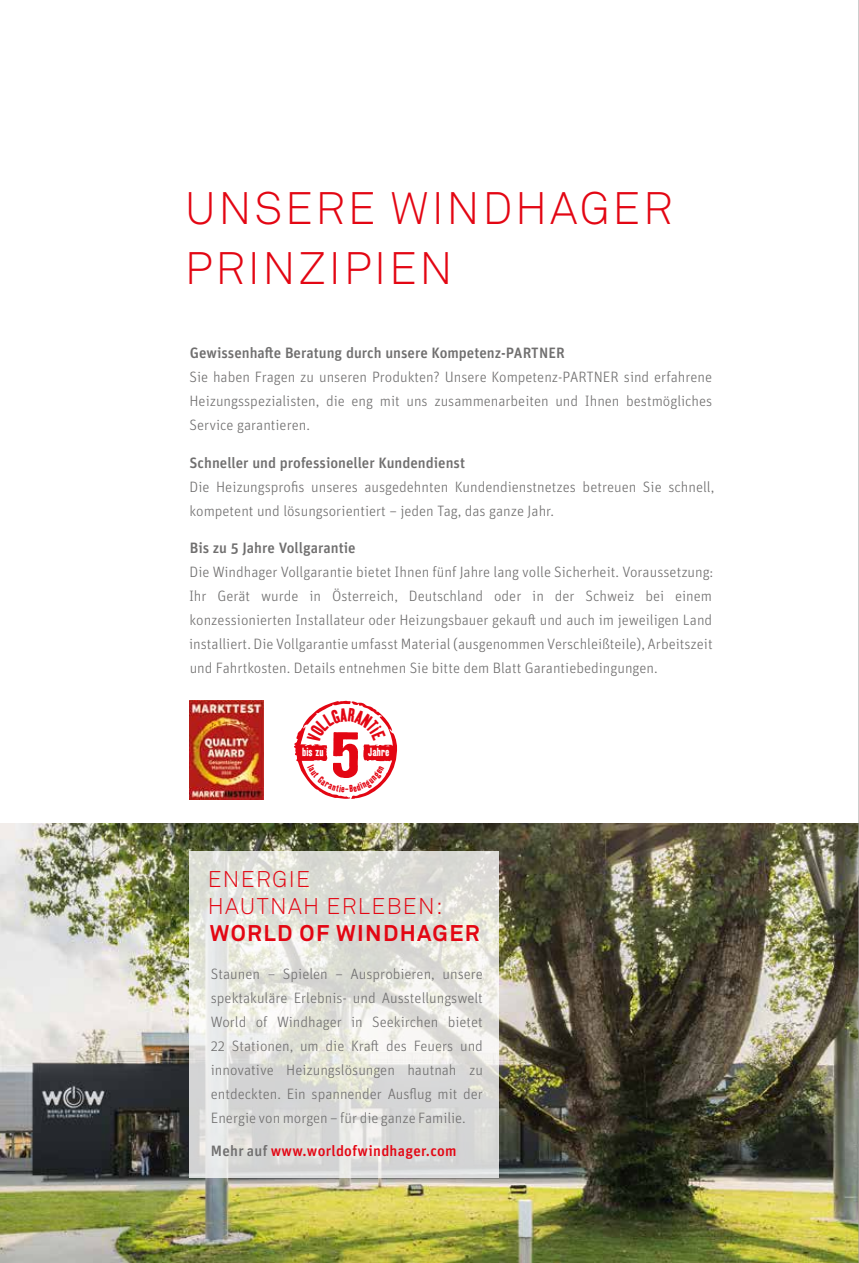
<style>
.page{position:relative;width:859px;height:1263px;background:#fff}
.page>*{position:absolute;margin:0;border:0;box-sizing:border-box;transform-origin:0 0}
.t1{font:61.65px "Kipp No One Pro";color:#e30613;scale:1.24 1}
.t2{font:300 45px/60px "Akkurat Pro";letter-spacing:.06em;color:#e30613}
.t3{font:300 22.5px/27px "Akkurat Pro";letter-spacing:.06em;color:#e30613}
.t4{font:700 22.5px "Akkurat Pro";letter-spacing:.06em;color:#e30613}
.t5{font:300 15px/24px "Unit OT";color:#706f6f;text-align:justify}
.t6{font:500 15px "Unit OT";color:#706f6f}
.t7{font:500 15px "Unit OT";letter-spacing:.02em;color:#e30613}
.t8{font:11.4px "Kipp No One Pro";letter-spacing:.02em;color:#fff}
.s1{color:#706f6f}
</style>
<div class="page">
<img style="left:189px;top:700px;width:74px;height:99px">
<img style="left:0;top:824px;width:858px;height:439px">
<svg style="left:189px;top:851px;width:309px;height:327px;background:#e1e1dc"></svg>
<hr style="left:858px;top:0;width:1px;height:1263px;background:#9d9d9c">
<svg style="left:294px;top:701px;width:103px;height:98px"></svg>
<h2 class="t2" style="left:185px;top:178px;width:489px">UNSERE WINDHAGER<br>PRINZIPIEN</h2>
<p class="t6" style="left:190px;top:343px;width:377px">Gewissenhafte Beratung durch unsere Kompetenz-PARTNER</p>
<p class="t5" style="left:189px;top:365px;width:524px">Sie haben Fragen zu unseren Produkten? Unsere Kompetenz-PARTNER sind erfahrene Heizungsspezialisten, die eng mit uns zusammenarbeiten und Ihnen bestmögliches Service garantieren.</p>
<p class="t6" style="left:190px;top:453px;width:277px">Schneller und professioneller Kundendienst</p>
<p class="t5" style="left:190px;top:474px;width:526px">Die Heizungsprofis unseres ausgedehnten Kundendienstnetzes betreuen Sie schnell, kompetent und lösungsorientiert – jeden Tag, das ganze Jahr.</p>
<p class="t6" style="left:190px;top:538px;width:167px">Bis zu 5 Jahre Vollgarantie</p>
<p class="t5" style="left:189px;top:560px;width:526px">Die Windhager Vollgarantie bietet Ihnen fünf Jahre lang volle Sicherheit. Voraussetzung:<br>Ihr Gerät wurde in Österreich, Deutschland oder in der Schweiz bei einem konzessionierten Installateur oder Heizungsbauer gekauft und auch im jeweiligen Land installiert. Die Vollgarantie umfasst Material (ausgenommen Verschleißteile), Arbeitszeit und Fahrtkosten. Details entnehmen Sie bitte dem Blatt Garantiebedingungen.</p>
<h1 class="t1" style="left:331px;top:717px;width:25px">5</h1>
<p class="t8" style="left:302px;top:745px;width:23px">bis zu</p>
<p class="t8" style="left:368px;top:745px;width:22px">Jahre</p>
<h3 class="t3" style="left:208px;top:866px;width:236px">ENERGIE<br>HAUTNAH ERLEBEN:</h3>
<h3 class="t4" style="left:210px;top:919px;width:271px">WORLD OF WINDHAGER</h3>
<p class="t5" style="left:211px;top:962px;width:274px">Staunen – Spielen – Ausprobieren, unsere spektakuläre Erlebnis- und Ausstellungswelt World of Windhager in Seekirchen bietet 22 Stationen, um die Kraft des Feuers und innovative Heizungslösungen hautnah zu entdeckten. Ein spannender Ausflug mit der Energie von morgen – für die ganze Familie.</p>
<p class="t7" style="left:211px;top:1141px;width:247px"><span class="s1">Mehr auf</span> www.worldofwindhager.com</p>
</div>
